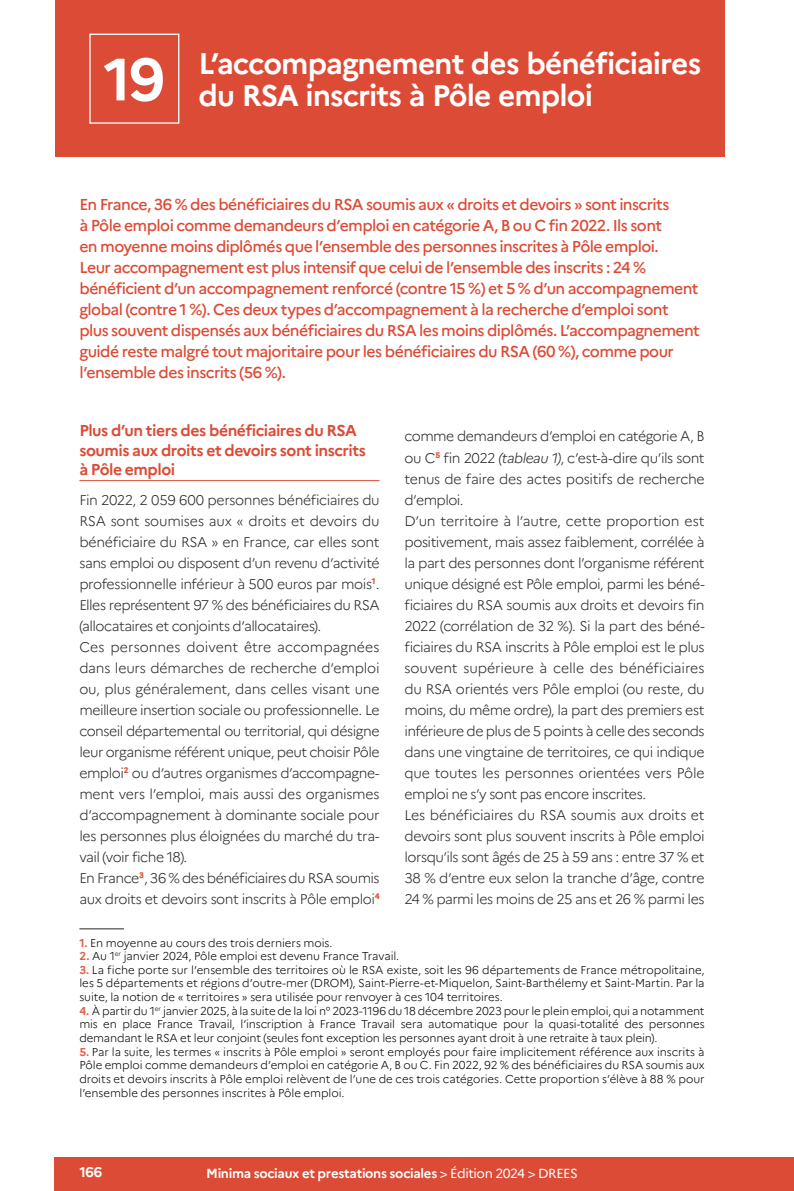
<style>
.page{position:relative;width:794px;height:1191px;background:#fff}
.page>*{position:absolute;margin:0;border:0;box-sizing:border-box;transform-origin:0 0}
.Fiche_num{font:700 59.5px "Marianne";color:#fff}
.Titre_1__Titre_fiche{font:700 29.75px/32.4px "Marianne";letter-spacing:-.03em;color:#fff}
.Chapô{font:500 15.75px/21px "Marianne";letter-spacing:-.035em;color:#dc4b36}
.Titre_2__Inter{font:700 15.75px/19.2px "Marianne";letter-spacing:-.03em;color:#dc4b36}
.Texte{font:300 14px/21px "Marianne";letter-spacing:-.035em;color:#272726;text-align:justify}
.t1{font:700 14px "Marianne";color:#fff}
.t2{font:700 13.12px "Marianne";letter-spacing:-.025em;color:#fff}
.t3{font:300 11.38px/13.7px "Marianne";letter-spacing:-.005em;color:#000;text-align:justify}
.s1{font-style:italic}
.s2{font-weight:700;color:#e06046}
.s3{font-weight:400}
</style>
<div class="page">
<div style="left:55px;top:1157px;width:739px;height:34px;background:#dc4b36"></div>
<div style="left:55px;top:0;width:669px;height:156px;background:#dc4b36"></div>
<div style="left:89px;top:34px;width:90px;height:90px;border:1px solid #fff"></div>
<hr style="left:79px;top:480px;width:300px;height:1px;background:#dc4b36">
<hr style="left:79px;top:928px;width:45px;height:1px;background:#272726">
<p class="Fiche_num" style="left:104px;top:43px;width:63px">19</p>
<p class="Titre_1__Titre_fiche" style="left:199px;top:47px;width:504px">L’accompagnement des bénéficiaires du RSA inscrits à Pôle emploi</p>
<p class="Chapô" style="left:79px;top:194px;width:622px">En France, 36 % des bénéficiaires du RSA soumis aux « droits et devoirs » sont inscrits<br>à Pôle emploi comme demandeurs d’emploi en catégorie A, B ou C fin 2022. Ils sont<br>en moyenne moins diplômés que l’ensemble des personnes inscrites à Pôle emploi.<br>Leur accompagnement est plus intensif que celui de l’ensemble des inscrits : 24 % bénéficient d’un accompagnement renforcé (contre 15 %) et 5 % d’un accompagnement global (contre 1 %). Ces deux types d’accompagnement à la recherche d’emploi sont plus souvent dispensés aux bénéficiaires du RSA les moins diplômés. L’accompagnement guidé reste malgré tout majoritaire pour les bénéficiaires du RSA (60 %), comme pour l’ensemble des inscrits (56 %).</p>
<p class="Titre_2__Inter" style="left:79px;top:421px;width:288px">Plus d’un tiers des bénéficiaires du RSA soumis aux droits et devoirs sont inscrits à Pôle emploi</p>
<p class="Texte" style="left:79px;top:489px;width:302px">Fin 2022, 2 059 600 personnes bénéficiaires du RSA sont soumises aux « droits et devoirs du bénéficiaire du RSA » en France, car elles sont sans emploi ou disposent d’un revenu d’activité professionnelle inférieur à 500 euros par mois<sup>1</sup>.<br>Elles représentent 97 % des bénéficiaires du RSA (allocataires et conjoints d’allocataires).</p>
<p class="Texte" style="left:79px;top:636px;width:302px">Ces personnes doivent être accompagnées dans leurs démarches de recherche d’emploi ou, plus généralement, dans celles visant une meilleure insertion sociale ou professionnelle. Le conseil départemental ou territorial, qui désigne leur organisme référent unique, peut choisir Pôle emploi<sup>2</sup> ou d’autres organismes d’accompagne&shy;ment vers l’emploi, mais aussi des organismes d’accompagnement à dominante sociale pour les personnes plus éloignées du marché du tra&shy;vail (voir fiche 18).</p>
<p class="Texte" style="left:79px;top:867px;width:302px">En France<sup>3</sup>, 36 % des bénéficiaires du RSA soumis aux droits et devoirs sont inscrits à Pôle emploi<sup>4</sup></p>
<p class="Texte" style="left:404px;top:426px;width:302px">comme demandeurs d’emploi en catégorie A, B ou C<sup>5</sup> fin 2022 <span class="s1">(tableau 1)</span>, c’est-à-dire qu’ils sont tenus de faire des actes positifs de recherche d’emploi.</p>
<p class="Texte" style="left:404px;top:510px;width:302px">D’un territoire à l’autre, cette proportion est positivement, mais assez faiblement, corrélée à la part des personnes dont l’organisme référent unique désigné est Pôle emploi, parmi les béné&shy;ficiaires du RSA soumis aux droits et devoirs fin 2022 (corrélation de 32 %). Si la part des béné&shy;ficiaires du RSA inscrits à Pôle emploi est le plus souvent supérieure à celle des bénéficiaires du RSA orientés vers Pôle emploi (ou reste, du moins, du même ordre), la part des premiers est inférieure de plus de 5 points à celle des seconds dans une vingtaine de territoires, ce qui indique que toutes les personnes orientées vers Pôle emploi ne s’y sont pas encore inscrites.</p>
<p class="Texte" style="left:404px;top:804px;width:302px">Les bénéficiaires du RSA soumis aux droits et devoirs sont plus souvent inscrits à Pôle emploi lorsqu’ils sont âgés de 25 à 59 ans : entre 37 % et 38 % d’entre eux selon la tranche d’âge, contre 24 % parmi les moins de 25 ans et 26 % parmi les</p>
<p class="t3" style="left:79px;top:935px;width:255px"><span class="s2">1.</span> En moyenne au cours des trois derniers mois.</p>
<p class="t3" style="left:79px;top:949px;width:321px"><span class="s2">2.</span> Au 1<sup>er</sup> janvier 2024, Pôle emploi est devenu France Travail.</p>
<p class="t3" style="left:79px;top:963px;width:627px"><span class="s2">3.</span> La fiche porte sur l’ensemble des territoires où le RSA existe, soit les 96 départements de France métropolitaine, les 5 départements et régions d’outre-mer (DROM), Saint-Pierre-et-Miquelon, Saint-Barthélemy et Saint-Martin. Par la suite, la notion de « territoires » sera utilisée pour renvoyer à ces 104 territoires.</p>
<p class="t3" style="left:79px;top:1004px;width:627px"><span class="s2">4.</span> À partir du 1<sup>er</sup> janvier 2025, à la suite de la loi n° 2023-1196 du 18 décembre 2023 pour le plein emploi, qui a notamment mis en place France Travail, l’inscription à France Travail sera automatique pour la quasi-totalité des personnes demandant le RSA et leur conjoint (seules font exception les personnes ayant droit à une retraite à taux plein).</p>
<p class="t3" style="left:79px;top:1044px;width:627px"><span class="s2">5.</span> Par la suite, les termes « inscrits à Pôle emploi » seront employés pour faire implicitement référence aux inscrits à Pôle emploi comme demandeurs d’emploi en catégorie A, B ou C. Fin 2022, 92 % des bénéficiaires du RSA soumis aux droits et devoirs inscrits à Pôle emploi relèvent de l’une de ces trois catégories. Cette proportion s’élève à 88 % pour l’ensemble des personnes inscrites à Pôle emploi.</p>
<p class="t1" style="left:79px;top:1163px;width:24px">166</p>
<p class="t2" style="left:206px;top:1165px;width:373px">Minima sociaux et prestations sociales <span class="s3">&gt; Édition 2024 &gt; DREES</span></p>
</div>
